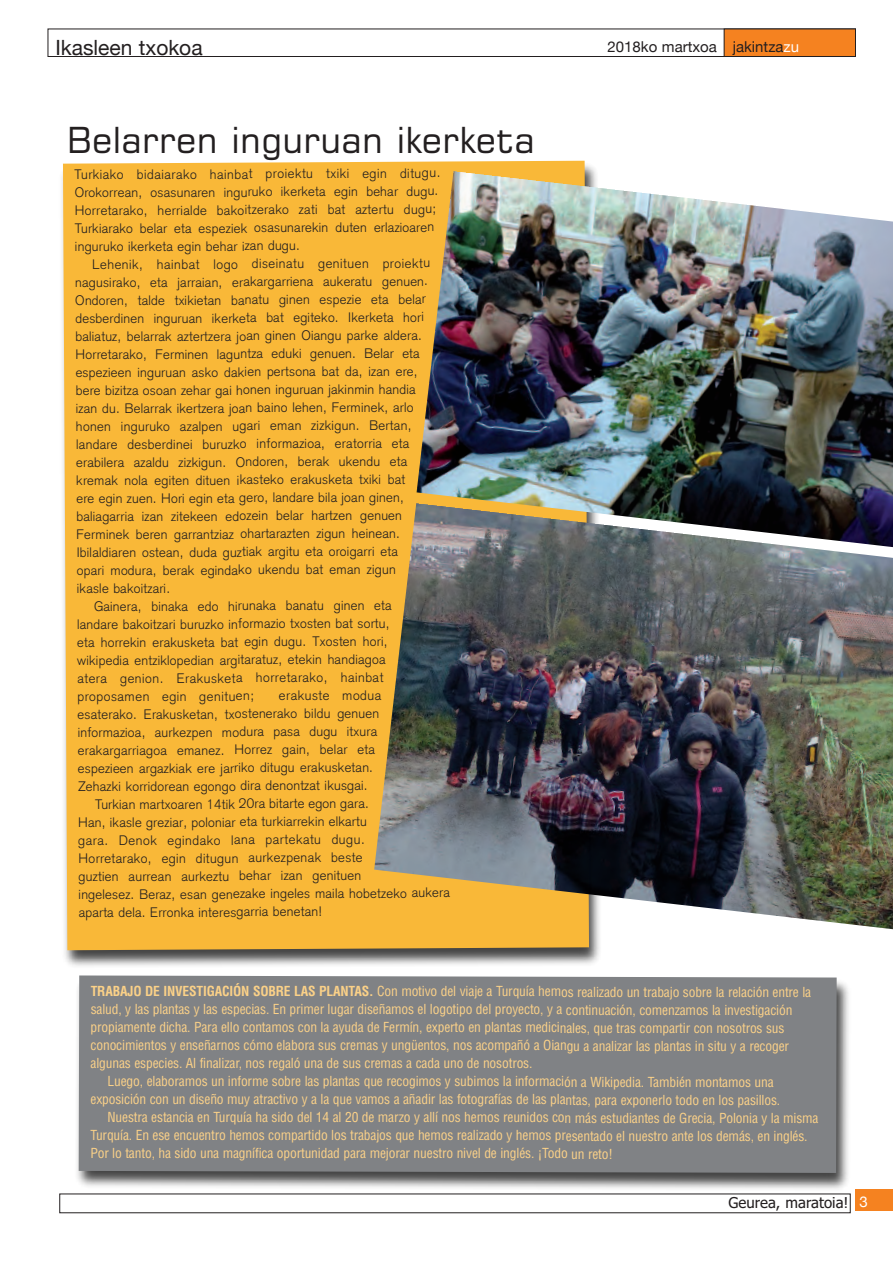
<style>
.page{position:relative;width:893px;height:1263px;background:#fff}
.page>*{position:absolute;margin:0;border:0;box-sizing:border-box;transform-origin:0 0}
.t1{font:36px "Square 721 BT";letter-spacing:.005em;color:#231f20}
.t2{font:21px "Helvetica Neue";color:#231f20}
.t3{font:15px "Helvetica Neue";color:#231f20}
.t4{font:15px "Tahoma";color:#231f20}
.t5{font:300 13.5px/18.1px "Akzidenz Grotesk";letter-spacing:.015em;color:#231f20}
.t6{font:condensed 13.5px "Helvetica";letter-spacing:-.01em;color:#fbd188}
.t7{font:300 13.5px "Akzidenz Grotesk";letter-spacing:.035em;color:#231f20}
.s1{color:#fff}
.s2{font-weight:700}
.s3{font-family:"Helvetica Neue";color:#fff}
</style>
<div class="page">
<img style="left:61px;top:160px;width:539px;height:806px">
<div style="left:63px;top:161px;width:526px;height:789px;background:#f9b838"></div>
<div style="left:48px;top:29px;width:808px;height:28px;border:1px solid #231f20"></div>
<div style="left:724px;top:29px;width:131px;height:27px;background:#f58220"></div>
<div style="left:724px;top:29px;width:132px;height:28px;border:1px solid #231f20"></div>
<div style="left:856px;top:1189px;width:37px;height:22px;background:#f58220"></div>
<img style="left:417px;top:171px;width:476px;height:332px">
<img style="left:374px;top:503px;width:519px;height:427px">
<img style="left:77px;top:981px;width:779px;height:212px">
<div style="left:79px;top:975px;width:758px;height:198px;background:#808285"></div>
<h2 class="t2" style="left:55px;top:35px;width:149px">Ikasleen txokoa</h2>
<p class="t3" style="left:608px;top:37px;width:193px">2018ko martxoa jakintza<span class="s1">zu</span></p>
<h1 class="t1" style="left:67px;top:126px;width:469px">Belarren inguruan ikerketa</h1>
<p class="t5" style="left:75px;top:165px;width:367px">Turkiako bidaiarako hainbat proiektu txiki egin ditugu.<br>Orokorrean, osasunaren inguruko ikerketa egin behar dugu.<br>Horretarako, herrialde bakoitzerako zati bat aztertu dugu; Turkiarako belar eta espeziek osasunarekin duten erlazioaren inguruko ikerketa egin behar izan dugu.</p>
<p class="t5" style="left:92px;top:255px;width:340px">Lehenik, hainbat logo diseinatu genituen proiektu</p>
<p class="t5" style="left:75px;top:273px;width:354px">nagusirako, eta jarraian, erakargarriena aukeratu genuen.</p>
<p class="t5" style="left:75px;top:291px;width:352px">Ondoren, talde txikietan banatu ginen espezie eta belar</p>
<p class="t5" style="left:75px;top:309px;width:350px">desberdinen inguruan ikerketa bat egiteko. Ikerketa hori</p>
<p class="t5" style="left:75px;top:327px;width:348px">baliatuz, belarrak aztertzera joan ginen Oiangu parke aldera.</p>
<p class="t5" style="left:76px;top:345px;width:346px">Horretarako, Ferminen laguntza eduki genuen. Belar eta</p>
<p class="t5" style="left:76px;top:363px;width:344px">espezieen inguruan asko dakien pertsona bat da, izan ere,</p>
<p class="t5" style="left:76px;top:381px;width:341px">bere bizitza osoan zehar gai honen inguruan jakinmin handia</p>
<p class="t5" style="left:76px;top:399px;width:339px">izan du. Belarrak ikertzera joan baino lehen, Ferminek, arlo</p>
<p class="t5" style="left:76px;top:417px;width:337px">honen inguruko azalpen ugari eman zizkigun. Bertan,</p>
<p class="t5" style="left:76px;top:435px;width:335px">landare desberdinei buruzko informazioa, eratorria eta</p>
<p class="t5" style="left:76px;top:453px;width:333px">erabilera azaldu zizkigun. Ondoren, berak ukendu eta</p>
<p class="t5" style="left:76px;top:471px;width:330px">kremak nola egiten dituen ikasteko erakusketa txiki bat</p>
<p class="t5" style="left:76px;top:489px;width:329px">ere egin zuen. Hori egin eta gero, landare bila joan ginen,</p>
<p class="t5" style="left:76px;top:507px;width:327px">baliagarria izan zitekeen edozein belar hartzen genuen</p>
<p class="t5" style="left:77px;top:525px;width:325px">Ferminek beren garrantziaz ohartarazten zigun heinean.</p>
<p class="t5" style="left:77px;top:543px;width:323px">Ibilaldiaren ostean, duda guztiak argitu eta oroigarri eta</p>
<p class="t5" style="left:77px;top:561px;width:321px">opari modura, berak egindako ukendu bat eman zigun</p>
<p class="t5" style="left:77px;top:579px;width:95px">ikasle bakoitzari.</p>
<p class="t5" style="left:94px;top:597px;width:299px">Gainera, binaka edo hirunaka banatu ginen eta</p>
<p class="t5" style="left:77px;top:615px;width:314px">landare bakoitzari buruzko informazio txosten bat sortu,</p>
<p class="t5" style="left:77px;top:633px;width:312px">eta horrekin erakusketa bat egin dugu. Txosten hori,</p>
<p class="t5" style="left:77px;top:651px;width:310px">wikipedia entziklopedian argitaratuz, etekin handiagoa</p>
<p class="t7" style="left:77px;top:670px;width:307px">atera genion. Erakusketa horretarako, hainbat</p>
<p class="t5" style="left:77px;top:687px;width:178px">proposamen egin genituen;</p>
<p class="t5" style="left:78px;top:686px;width:305px;text-indent:201px">erakuste modua esaterako. Erakusketan, txostenerako bildu genuen informazioa, aurkezpen modura pasa dugu itxura erakargarriagoa emanez. Horrez gain, belar eta espezieen argazkiak ere jarriko ditugu erakusketan.<br>Zehazki korridorean egongo dira denontzat ikusgai.</p>
<p class="t5" style="left:78px;top:795px;width:373px;text-indent:17px">Turkian martxoaren 14tik 20ra bitarte egon gara.<br>Han, ikasle greziar, poloniar eta turkiarrekin elkartu<br>gara. Denok egindako lana partekatu dugu.<br>Horretarako, egin ditugun aurkezpenak beste<br>guztien aurrean aurkeztu behar izan genituen<br>ingelesez. Beraz, esan genezake ingeles maila hobetzeko aukera aparta dela. Erronka interesgarria benetan!</p>
<p class="t6" style="left:91px;top:984px;width:722px"><span class="s2">TRABAJO DE INVESTIGACIÓN SOBRE LAS PLANTAS.</span> Con motivo del viaje a Turquía hemos realizado un trabajo sobre la relación entre la</p>
<p class="t6" style="left:91px;top:1002px;width:703px">salud, y las plantas y las especias. En primer lugar diseñamos el logotipo del proyecto, y a continuación, comenzamos la investigación</p>
<p class="t6" style="left:91px;top:1020px;width:695px">propiamente dicha. Para ello contamos con la ayuda de Fermín, experto en plantas medicinales, que tras compartir con nosotros sus</p>
<p class="t6" style="left:91px;top:1038px;width:700px">conocimientos y enseñarnos cómo elabora sus cremas y ungüentos, nos acompañó a Oiangu a analizar las plantas in situ y a recoger</p>
<p class="t6" style="left:91px;top:1055px;width:443px">algunas especies. Al finalizar, nos regaló una de sus cremas a cada uno de nosotros.</p>
<p class="t6" style="left:108px;top:1074px;width:668px">Luego, elaboramos un informe sobre las plantas que recogimos y subimos la información a Wikipedia. También montamos una</p>
<p class="t6" style="left:90px;top:1092px;width:691px">exposición con un diseño muy atractivo y a la que vamos a añadir las fotografías de las plantas, para exponerlo todo en los pasillos.</p>
<p class="t6" style="left:107px;top:1110px;width:713px">Nuestra estancia en Turquía ha sido del 14 al 20 de marzo y allí nos hemos reunidos con más estudiantes de Grecia, Polonia y la misma</p>
<p class="t6" style="left:90px;top:1128px;width:719px">Turquía. En ese encuentro hemos compartido los trabajos que hemos realizado y hemos presentado el nuestro ante los demás, en inglés.</p>
<p class="t6" style="left:90px;top:1145px;width:524px">Por lo tanto, ha sido una magnífica oportunidad para mejorar nuestro nivel de inglés. ¡Todo un reto!</p>
<p class="t4" style="left:728px;top:1193px;width:141px">Geurea, maratoia! <span class="s3">3</span></p>
</div>
